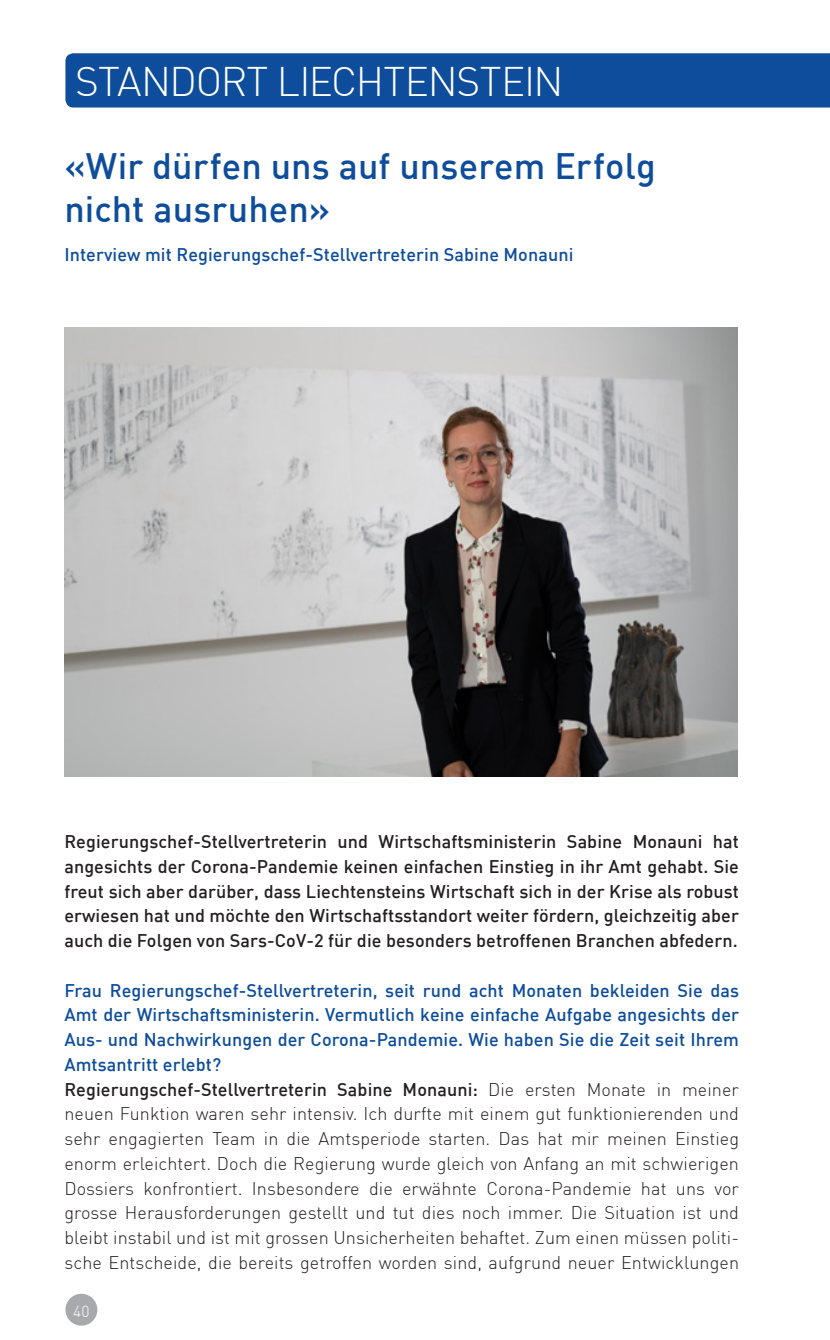
<style>
.page{position:relative;width:830px;height:1340px;background:#fff}
.page>*{position:absolute;margin:0;border:0;box-sizing:border-box;transform-origin:0 0}
.t1{font:300 40.5px "DIN";letter-spacing:-.025em;color:#fff}
.Vorwort_Headline{font:500 36px/43.2px "DIN";color:#0d4d9b}
.Fliesstext{font:300 18px/24.8px "DIN";letter-spacing:.005em;color:#231f20;text-align:justify}
.Fliesstext-2{font:500 18px/24.8px "DIN";letter-spacing:.005em;color:#231f20;text-align:justify}
.Fliesstext-3{font:500 18px/24.8px "DIN";letter-spacing:.005em;color:#0d4d9b;text-align:justify}
.t2{font:300 15.75px "DIN";color:#fff}
.s1{font-weight:500}
</style>
<div class="page">
<div style="left:65px;top:53px;width:764px;height:54px;background:#0d4d9b"></div>
<div style="left:65px;top:1293px;width:32px;height:32px;background:#a8a9ad;border-radius:50%"></div>
<img style="left:65px;top:327px;width:672px;height:449px">
<h1 class="t1" style="left:75px;top:57px;width:490px">STANDORT LIECHTENSTEIN</h1>
<p class="Vorwort_Headline" style="left:64px;top:143px;width:592px">«Wir dürfen uns auf unserem Erfolg nicht ausruhen»</p>
<p class="Fliesstext-3" style="left:64px;top:241px;width:510px">Interview mit Regierungschef-Stellvertreterin Sabine Monauni</p>
<p class="Fliesstext-2" style="left:64px;top:828px;width:675px">Regierungschef-Stellvertreterin und Wirtschaftsministerin Sabine Monauni hat angesichts der Corona-Pandemie keinen einfachen Einstieg in ihr Amt gehabt. Sie freut sich aber darüber, dass Liechtensteins Wirtschaft sich in der Krise als robust erwiesen hat und möchte den Wirtschaftsstandort weiter fördern, gleichzeitig aber auch die Folgen von Sars-CoV-2 für die besonders betroffenen Branchen abfedern.</p>
<p class="Fliesstext-3" style="left:64px;top:977px;width:676px">Frau Regierungschef-Stellvertreterin, seit rund acht Monaten bekleiden Sie das Amt der Wirtschaftsministerin. Vermutlich keine einfache Aufgabe angesichts der Aus- und Nachwirkungen der Corona-Pandemie. Wie haben Sie die Zeit seit Ihrem Amtsantritt erlebt?</p>
<p class="Fliesstext" style="left:64px;top:1076px;width:676px"><span class="s1">Regierungschef-Stellvertreterin Sabine Monauni:</span> Die ersten Monate in meiner neuen Funktion waren sehr intensiv. Ich durfte mit einem gut funktionierenden und sehr engagierten Team in die Amtsperiode starten. Das hat mir meinen Einstieg enorm erleichtert. Doch die Regierung wurde gleich von Anfang an mit schwierigen Dossiers konfrontiert. Insbesondere die erwähnte Corona-Pandemie hat uns vor grosse Herausforderungen gestellt und tut dies noch immer. Die Situation ist und bleibt instabil und ist mit grossen Unsicherheiten behaftet. Zum einen müssen politi&shy;sche Entscheide, die bereits getroffen worden sind, aufgrund neuer Entwicklungen</p>
<p class="t2" style="left:73px;top:1301px;width:18px">40</p>
</div>
